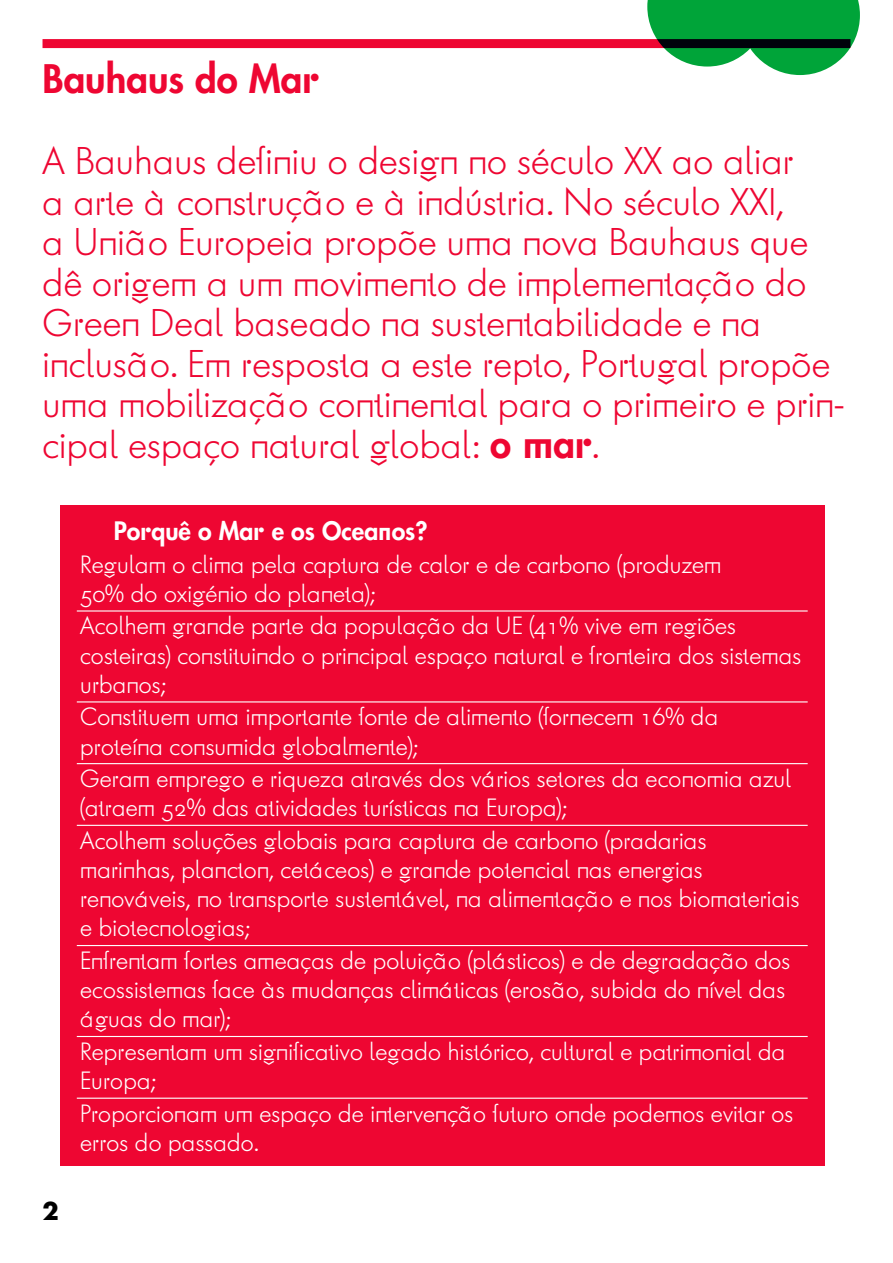
<style>
.page{position:relative;width:893px;height:1263px;background:#fff}
.page>*{position:absolute;margin:0;border:0;box-sizing:border-box;transform-origin:0 0}
.t1{font:300 38.25px/40.5px "Futura Magazine X";color:#ee0632}
.t2{font:800 38.25px "Futura Magazine X";color:#ee0632}
.t3{font:300 24.75px/29.2px "Futura Magazine X";color:#fff}
.t4{font:800 24.75px "Futura Magazine X";color:#fff}
.t5{font:700 24px "Futura";color:#000}
.s1{font-weight:800}
</style>
<div class="page">
<svg style="left:647px;top:0;width:213px;height:75px"></svg>
<svg style="left:43px;top:39px;width:807px;height:9px;background:#b6072a"></svg>
<div style="left:60px;top:506px;width:765px;height:660px;background:#ee0632"></div>
<hr style="left:77px;top:610px;width:731px;height:1px;background:#fff">
<hr style="left:77px;top:701px;width:731px;height:1px;background:#fff">
<hr style="left:77px;top:763px;width:731px;height:1px;background:#fff">
<hr style="left:77px;top:825px;width:731px;height:1px;background:#fff">
<hr style="left:77px;top:945px;width:731px;height:1px;background:#fff">
<hr style="left:77px;top:1036px;width:731px;height:1px;background:#fff">
<hr style="left:77px;top:1097px;width:731px;height:2px;background:#fff">
<h1 class="t2" style="left:43px;top:53px;width:278px">Bauhaus do Mar</h1>
<p class="t1" style="left:43px;top:141px;width:804px">A Bauhaus definiu o design no século XX ao aliar<br>a arte à construção e à indústria. No século XXI,<br>a União Europeia propõe uma nova Bauhaus que dê origem a um movimento de implementação do Green Deal baseado na sustentabilidade e na inclusão. Em resposta a este repto, Portugal propõe uma mobilização continental para o primeiro e prin&shy;cipal espaço natural global: <span class="s1">o mar</span>.</p>
<p class="t5" style="left:43px;top:1193px;width:18px">2</p>
<p class="t4" style="left:114px;top:514px;width:315px">Porquê o Mar e os Oceanos?</p>
<p class="t3" style="left:80px;top:550px;width:643px">Regulam o clima pela captura de calor e de carbono (produzem<br>50% do oxigénio do planeta);</p>
<p class="t3" style="left:80px;top:611px;width:723px">Acolhem grande parte da população da UE (41% vive em regiões costeiras) constituindo o principal espaço natural e fronteira dos sistemas urbanos;</p>
<p class="t3" style="left:80px;top:702px;width:640px">Constituem uma importante fonte de alimento (fornecem 16% da proteína consumida globalmente);</p>
<p class="t3" style="left:80px;top:764px;width:713px">Geram emprego e riqueza através dos vários setores da economia azul (atraem 52% das atividades turísticas na Europa);</p>
<p class="t3" style="left:80px;top:826px;width:721px">Acolhem soluções globais para captura de carbono (pradarias marinhas, plancton, cetáceos) e grande potencial nas energias renováveis, no transporte sustentável, na alimentação e nos biomateriais e biotecnologias;</p>
<p class="t3" style="left:80px;top:946px;width:712px">Enfrentam fortes ameaças de poluição (plásticos) e de degradação dos ecossistemas face às mudanças climáticas (erosão, subida do nível das águas do mar);</p>
<p class="t3" style="left:80px;top:1037px;width:707px">Representam um significativo legado histórico, cultural e patrimonial da<br>Europa;</p>
<p class="t3" style="left:80px;top:1098px;width:715px">Proporcionam um espaço de intervenção futuro onde podemos evitar os erros do passado.</p>
</div>
